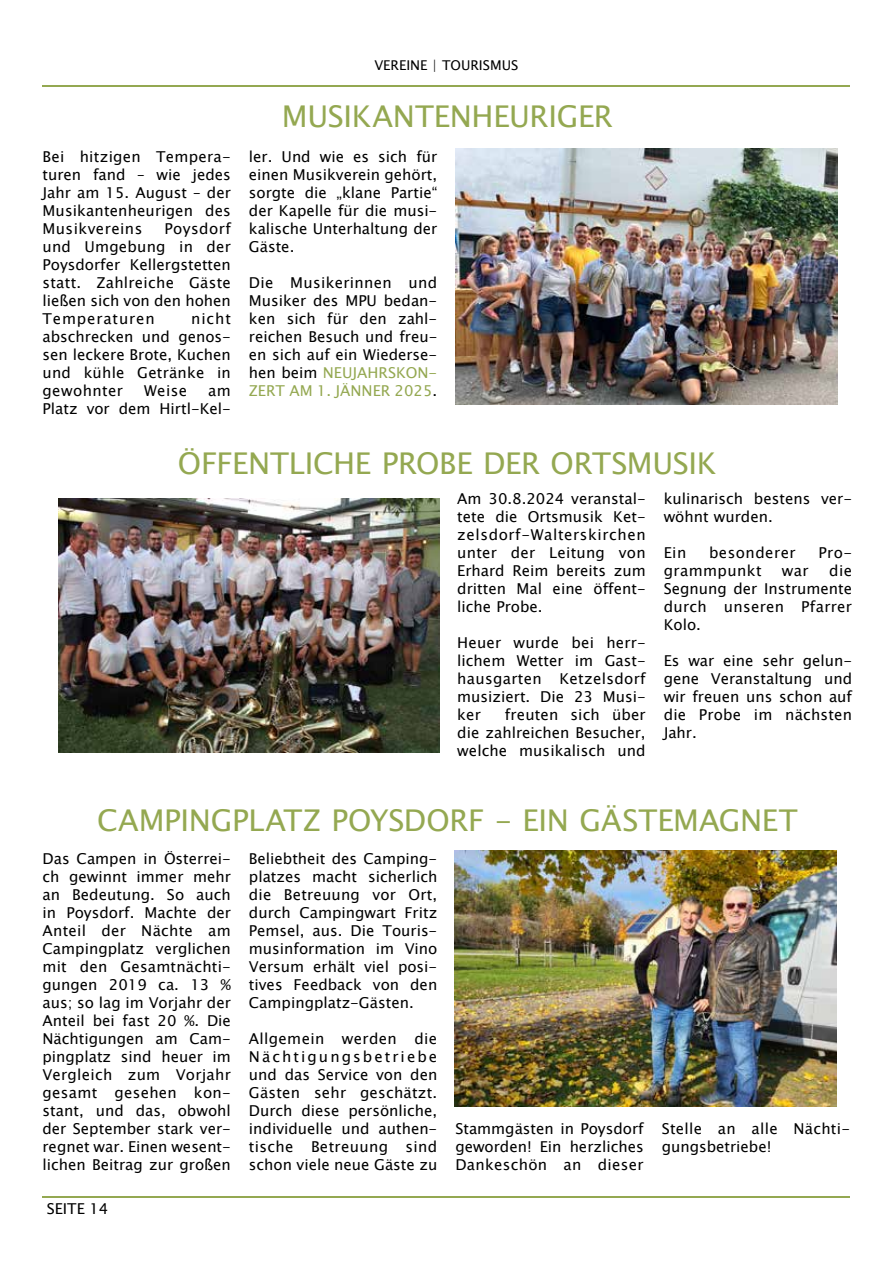
<style>
.page{position:relative;width:893px;height:1263px;background:#fff}
.page>*{position:absolute;margin:0;border:0;box-sizing:border-box;transform-origin:0 0}
.t1{font:30px "Lucida Sans Unicode";letter-spacing:-.01em;color:#94a851}
.t2{font:15px/18px "Lucida Sans Unicode";color:#000;text-align:justify}
.t3{font:15px/18px "Lucida Sans Unicode";letter-spacing:.02em;color:#000}
.t4{font:15px "Lucida Sans Unicode";letter-spacing:.03em;color:#000}
.t5{font:15px "Lucida Sans Unicode";letter-spacing:.025em;color:#000}
.t6{font:13.5px "Lucida Sans Unicode";color:#000}
.s1{color:#94a851}
</style>
<div class="page">
<hr style="left:43px;top:85px;width:807px;height:1px;background:#94a851">
<hr style="left:43px;top:1197px;width:807px;height:1px;background:#94a851">
<img style="left:455px;top:850px;width:382px;height:256px">
<img style="left:455px;top:149px;width:382px;height:256px">
<img style="left:58px;top:498px;width:382px;height:255px">
<p class="t6" style="left:374px;top:54px;width:145px">VEREINE | TOURISMUS</p>
<p class="t2" style="left:43px;top:148px;width:190px">Bei hitzigen Tempera&shy;turen fand – wie jedes Jahr am 15. August – der Musikantenheurigen des Musikvereins</p>
<p class="t2" style="left:43px;top:220px;width:190px;text-indent:122px">Poysdorf und Umgebung in der Poysdorfer Kellergstetten statt. Zahlreiche Gäste ließen sich von den hohen Temperaturen</p>
<p class="t2" style="left:43px;top:310px;width:190px;text-indent:149px">nicht abschrecken und genos&shy;sen leckere Brote, Kuchen und kühle Getränke in gewohnter</p>
<p class="t2" style="left:144px;top:382px;width:45px">Weise</p>
<p class="t2" style="left:43px;top:382px;width:190px;text-align:right">am<br>Platz vor dem Hirtl-Kel-</p>
<h1 class="t1" style="left:282px;top:92px;width:333px">MUSIKANTENHEURIGER</h1>
<p class="t2" style="left:249px;top:148px;width:190px">ler. Und wie es sich für einen Musikverein gehört, sorgte die „klane Partie“ der Kapelle für die musi&shy;kalische Unterhaltung der Gäste.</p>
<p class="t2" style="left:249px;top:274px;width:190px">Die Musikerinnen und Musiker des MPU bedan&shy;ken sich für den zahl&shy;reichen Besuch und freu&shy;en sich auf ein Wiederse&shy;hen beim <span class="s1">NEUJAHRSKON-ZERT AM 1. JÄNNER 2025</span>.</p>
<h1 class="t1" style="left:178px;top:440px;width:540px">ÖFFENTLICHE PROBE DER ORTSMUSIK</h1>
<p class="t2" style="left:457px;top:490px;width:190px">Am 30.8.2024 veranstal&shy;tete die Ortsmusik Ket&shy;zelsdorf-Walterskirchen unter der Leitung von Erhard Reim bereits zum dritten Mal eine öffent&shy;liche Probe.</p>
<p class="t2" style="left:457px;top:634px;width:190px">Heuer wurde bei herr&shy;lichem Wetter im Gast&shy;hausgarten Ketzelsdorf musiziert. Die 23 Musi&shy;ker</p>
<p class="t2" style="left:457px;top:706px;width:190px;text-indent:48px">freuten sich über die zahlreichen Besucher, welche musikalisch und</p>
<p class="t2" style="left:664px;top:490px;width:190px">kulinarisch bestens ver&shy;wöhnt wurden.</p>
<p class="t2" style="left:664px;top:544px;width:24px">Ein</p>
<p class="t4" style="left:709px;top:541px;width:88px">besonderer</p>
<p class="t2" style="left:818px;top:544px;width:35px">Pro-</p>
<p class="t5" style="left:664px;top:559px;width:99px">grammpunkt</p>
<p class="t2" style="left:782px;top:562px;width:28px">war</p>
<p class="t2" style="left:664px;top:562px;width:190px;text-indent:165px">die Segnung der Instrumente durch unseren Pfarrer Kolo.</p>
<p class="t2" style="left:664px;top:652px;width:190px">Es war eine sehr gelun&shy;gene Veranstaltung und wir freuen uns schon auf die Probe im nächsten Jahr.</p>
<h1 class="t1" style="left:97px;top:797px;width:702px">CAMPINGPLATZ POYSDORF - EIN GÄSTEMAGNET</h1>
<p class="t2" style="left:43px;top:850px;width:190px">Das Campen in Österrei&shy;ch gewinnt immer mehr an Bedeutung. So auch in Poysdorf. Machte der Anteil der Nächte am Campingplatz verglichen mit den Gesamtnächti&shy;gungen 2019 ca. 13 % aus; so lag im Vorjahr der Anteil bei fast 20 %. Die Nächtigungen am Cam&shy;pingplatz sind heuer im Vergleich zum Vorjahr gesamt gesehen kon&shy;stant, und das, obwohl der September stark ver&shy;regnet war. Einen wesent&shy;lichen Beitrag zur großen</p>
<p class="t2" style="left:249px;top:850px;width:190px">Beliebtheit des Camping&shy;platzes macht sicherlich die Betreuung vor Ort, durch Campingwart Fritz Pemsel, aus. Die Touris&shy;musinformation im Vino Versum erhält viel posi&shy;tives Feedback von den Campingplatz-Gästen.</p>
<p class="t2" style="left:249px;top:1030px;width:190px">Allgemein werden die Nächtigungsbetriebe und das Service von den Gästen sehr geschätzt.<br>Durch diese persönliche, individuelle und authen&shy;tische Betreuung sind schon viele neue Gäste zu</p>
<p class="t2" style="left:47px;top:1200px;width:63px">SEITE 14</p>
<p class="t2" style="left:455px;top:1120px;width:190px">Stammgästen in Poysdorf geworden! Ein herzliches Dankeschön an dieser</p>
<p class="t3" style="left:662px;top:1120px;width:190px">Stelle an alle Nächti&shy;gungsbetriebe!</p>
</div>
